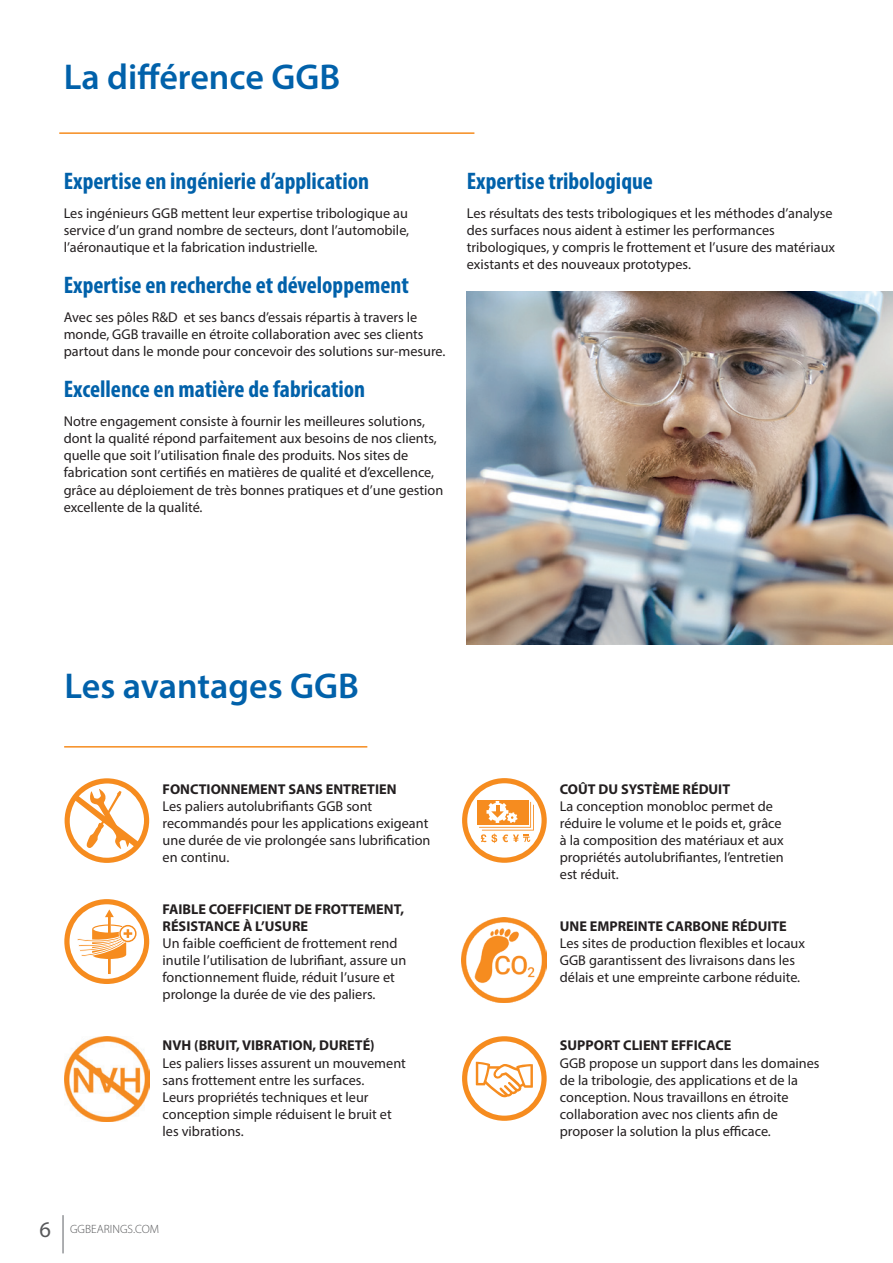
<style>
.page{position:relative;width:893px;height:1263px;background:#fff}
.page>*{position:absolute;margin:0;border:0;box-sizing:border-box;transform-origin:0 0}
.t1{font:600 36px "Myriad Pro";color:#0161aa}
.t2{font:700 condensed 24px "Myriad Pro";color:#0161aa}
.Copy_Myriad_10_12{font:22.5px "Myriad Pro";color:#57585a}
.t3{font:14.25px/17.1px "Myriad Pro";color:#231f20}
.t4{font:700 14.25px "Myriad Pro";color:#231f20}
.Copy_Myriad_10_12-2{font:300 12px "Myriad Pro";color:#57585a}
.s1{font-weight:700}
</style>
<div class="page">
<hr style="left:62px;top:1215px;width:2px;height:38px;background:#939598">
<img style="left:467px;top:291px;width:426px;height:353px">
<hr style="left:64px;top:746px;width:303px;height:1px;background:#f68c1f">
<svg style="left:462px;top:1036px;width:85px;height:85px"></svg>
<svg style="left:65px;top:778px;width:84px;height:85px"></svg>
<svg style="left:462px;top:778px;width:85px;height:85px"></svg>
<svg style="left:64px;top:899px;width:85px;height:85px"></svg>
<img style="left:64px;top:1036px;width:86px;height:85px">
<img style="left:462px;top:918px;width:85px;height:85px">
<hr style="left:59px;top:132px;width:415px;height:2px;background:#f68c1f">
<p class="t1" style="left:64px;top:54px;width:278px">La différence GGB</p>
<p class="t2" style="left:64px;top:166px;width:307px">Expertise en ingénierie d’application</p>
<p class="t3" style="left:64px;top:204px;width:347px;text-align:justify">Les ingénieurs GGB mettent leur expertise tribologique au service d’un grand nombre de secteurs, dont l’automobile, l’aéronautique et la fabrication industrielle.</p>
<p class="t2" style="left:64px;top:270px;width:347px">Expertise en recherche et développement</p>
<p class="t3" style="left:64px;top:308px;width:383px">Avec ses pôles R&amp;D et ses bancs d’essais répartis à travers le monde, GGB travaille en étroite collaboration avec ses clients partout dans le monde pour concevoir des solutions sur-mesure.</p>
<p class="t2" style="left:64px;top:374px;width:303px">Excellence en matière de fabrication</p>
<p class="t3" style="left:64px;top:413px;width:381px">Notre engagement consiste à fournir les meilleures solutions, dont la qualité répond parfaitement aux besoins de nos clients, quelle que soit l’utilisation finale des produits. Nos sites de fabrication sont certifiés en matières de qualité et d’excellence, grâce au déploiement de très bonnes pratiques et d’une gestion excellente de la qualité.</p>
<p class="t2" style="left:467px;top:166px;width:188px">Expertise tribologique</p>
<p class="t3" style="left:467px;top:204px;width:370px">Les résultats des tests tribologiques et les méthodes d’analyse des surfaces nous aident à estimer les performances tribologiques, y compris le frottement et l’usure des matériaux existants et des nouveaux prototypes.</p>
<p class="t1" style="left:64px;top:662px;width:296px">Les avantages GGB</p>
<p class="t4" style="left:163px;top:780px;width:235px">FONCTIONNEMENT SANS ENTRETIEN</p>
<p class="t3" style="left:163px;top:797px;width:211px">Les paliers autolubrifiants GGB sont</p>
<p class="t3" style="left:163px;top:815px;width:267px">recommandés pour les applications exigeant</p>
<p class="t3" style="left:163px;top:832px;width:269px">une durée de vie prolongée sans lubrification</p>
<p class="t3" style="left:163px;top:849px;width:68px">en continu.</p>
<p class="t4" style="left:163px;top:899px;width:243px">FAIBLE COEFFICIENT DE FROTTEMENT,</p>
<p class="t4" style="left:163px;top:917px;width:147px">RÉSISTANCE À L’USURE</p>
<p class="t3" style="left:163px;top:934px;width:236px">Un faible coefficient de frottement rend</p>
<p class="t3" style="left:163px;top:951px;width:245px">inutile l’utilisation de lubrifiant, assure un</p>
<p class="t3" style="left:163px;top:968px;width:234px">fonctionnement fluide, réduit l’usure et</p>
<p class="t3" style="left:163px;top:986px;width:214px">prolonge la durée de vie des paliers.</p>
<p class="t3" style="left:163px;top:1037px;width:245px"><span class="s1">NVH (BRUIT, VIBRATION, DURETÉ)<br></span>Les paliers lisses assurent un mouvement</p>
<p class="t3" style="left:163px;top:1071px;width:203px">sans frottement entre les surfaces.</p>
<p class="t3" style="left:163px;top:1088px;width:207px">Leurs propriétés techniques et leur</p>
<p class="t3" style="left:163px;top:1105px;width:231px">conception simple réduisent le bruit et</p>
<p class="t3" style="left:163px;top:1122px;width:83px">les vibrations.</p>
<p class="Copy_Myriad_10_12" style="left:40px;top:1216px;width:13px">6</p>
<p class="Copy_Myriad_10_12-2" style="left:70px;top:1222px;width:91px">GGBEARINGS.COM</p>
<p class="t4" style="left:560px;top:780px;width:172px">COÛT DU SYSTÈME RÉDUIT</p>
<p class="t3" style="left:560px;top:797px;width:215px">La conception monobloc permet de</p>
<p class="t3" style="left:560px;top:815px;width:223px">réduire le volume et le poids et, grâce</p>
<p class="t3" style="left:560px;top:832px;width:225px">à la composition des matériaux et aux propriétés autolubrifiantes, l’entretien</p>
<p class="t3" style="left:560px;top:866px;width:61px">est réduit.</p>
<p class="t4" style="left:560px;top:917px;width:228px">UNE EMPREINTE CARBONE RÉDUITE</p>
<p class="t3" style="left:560px;top:934px;width:247px">Les sites de production flexibles et locaux</p>
<p class="t3" style="left:560px;top:951px;width:237px">GGB garantissent des livraisons dans les</p>
<p class="t3" style="left:560px;top:968px;width:242px">délais et une empreinte carbone réduite.</p>
<p class="t4" style="left:560px;top:1036px;width:173px">SUPPORT CLIENT EFFICACE</p>
<p class="t3" style="left:560px;top:1054px;width:261px">GGB propose un support dans les domaines</p>
<p class="t3" style="left:560px;top:1071px;width:240px">de la tribologie, des applications et de la conception. Nous travaillons en étroite collaboration avec nos clients afin de proposer la solution la plus efficace.</p>
</div>
